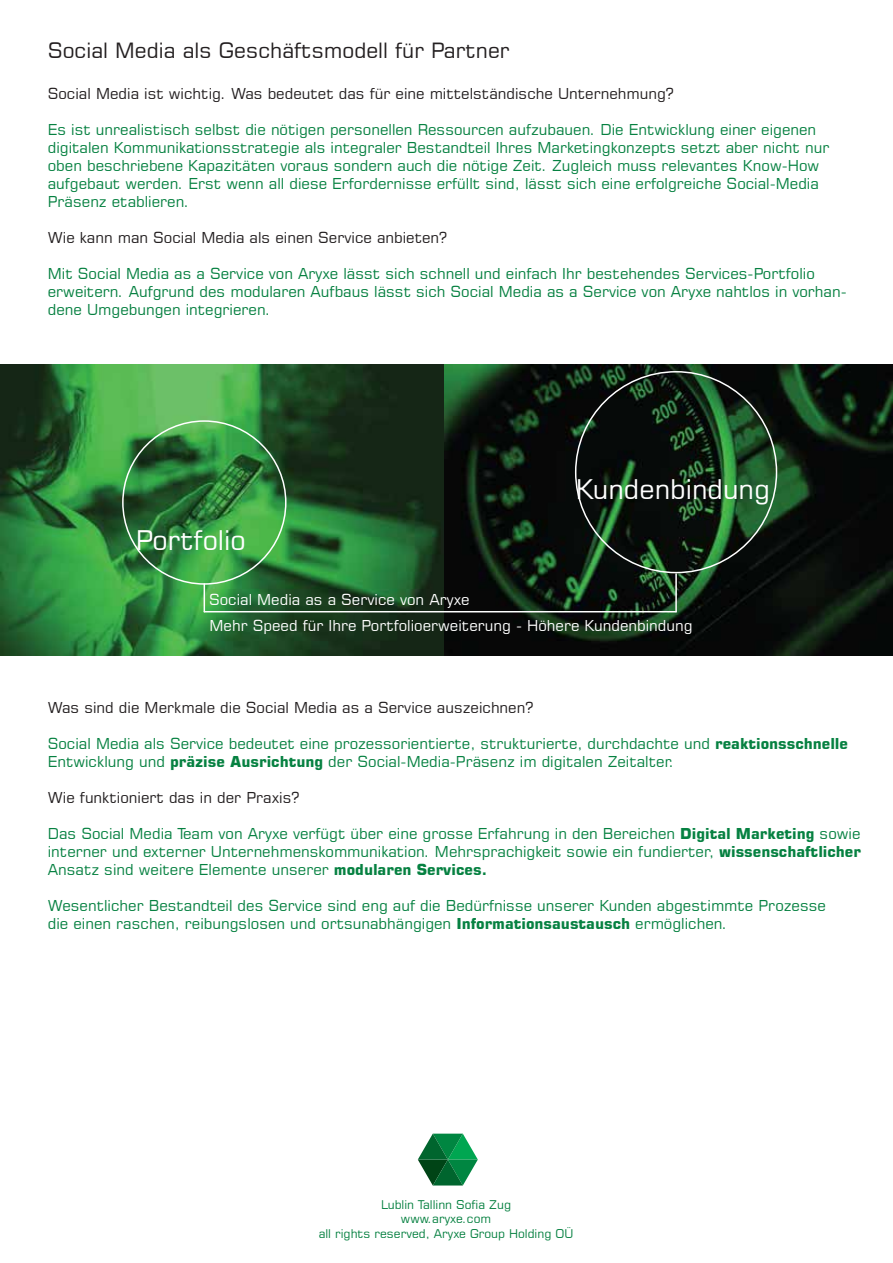
<style>
.page{position:relative;width:893px;height:1263px;background:#fff}
.page>*{position:absolute;margin:0;border:0;box-sizing:border-box;transform-origin:0 0}
.t1{font:27px "Square 721 BT";color:#fff}
.t2{font:21px "Square 721 BT";color:#231f20}
.t3{font:15px/18px "Square 721 BT";color:#068141}
.t4{font:15px/18px "Square 721 BT";color:#058040}
.t5{font:15px "Square 721 BT";color:#231f20}
.t6{font:15px "Square 721 BT";color:#fff}
.t7{font:12px/14.4px "Square 721 BT";color:#058040;text-align:center}
.s1{font-weight:700}
</style>
<div class="page">
<img style="left:0;top:364px;width:893px;height:292px">
<hr style="left:204px;top:611px;width:472px;height:1px;background:#fff">
<hr style="left:675px;top:574px;width:2px;height:38px;background:#fff">
<svg style="left:204px;top:584px;width:1px;height:27px"></svg>
<svg style="left:418px;top:1134px;width:60px;height:51px"></svg>
<h2 class="t2" style="left:48px;top:38px;width:463px">Social Media als Geschäftsmodell für Partner</h2>
<p class="t5" style="left:48px;top:84px;width:627px">Social Media ist wichtig. Was bedeutet das für eine mittelständische Unternehmung?</p>
<p class="t3" style="left:48px;top:120px;width:783px">Es ist unrealistisch selbst die nötigen personellen Ressourcen aufzubauen. Die Entwicklung einer eigenen digitalen Kommunikationsstrategie als integraler Bestandteil Ihres Marketingkonzepts setzt aber nicht nur oben beschriebene Kapazitäten voraus sondern auch die nötige Zeit. Zugleich muss relevantes Know-How aufgebaut werden. Erst wenn all diese Erfordernisse erfüllt sind, lässt sich eine erfolgreiche Social-Media Präsenz etablieren.</p>
<p class="t5" style="left:48px;top:228px;width:401px">Wie kann man Social Media als einen Service anbieten?</p>
<p class="t4" style="left:48px;top:264px;width:800px">Mit Social Media as a Service von Aryxe lässt sich schnell und einfach Ihr bestehendes Services-Portfolio erweitern. Aufgrund des modularen Aufbaus lässt sich Social Media as a Service von Aryxe nahtlos in vorhan&shy;dene Umgebungen integrieren.</p>
<h1 class="t1" style="left:136px;top:524px;width:112px">Portfolio</h1>
<p class="t6" style="left:209px;top:590px;width:262px">Social Media as a Service von Aryxe</p>
<h1 class="t1" style="left:576px;top:472px;width:196px">Kundenbindung</h1>
<p class="t6" style="left:210px;top:617px;width:484px">Mehr Speed für Ihre Portfolioerweiterung - Höhere Kundenbindung</p>
<p class="t5" style="left:48px;top:698px;width:487px">Was sind die Merkmale die Social Media as a Service auszeichnen?</p>
<p class="t3" style="left:48px;top:734px;width:802px">Social Media als Service bedeutet eine prozessorientierte, strukturierte, durchdachte und <span class="s1">reaktionsschnelle<br></span>Entwicklung und <span class="s1">präzise Ausrichtung</span> der Social-Media-Präsenz im digitalen Zeitalter.</p>
<p class="t5" style="left:48px;top:788px;width:253px">Wie funktioniert das in der Praxis?</p>
<p class="t3" style="left:48px;top:824px;width:815px;text-align:justify">Das Social Media Team von Aryxe verfügt über eine grosse Erfahrung in den Bereichen <span class="s1">Digital Marketing</span> sowie interner und externer Unternehmenskommunikation. Mehrsprachigkeit sowie ein fundierter, <span class="s1">wissenschaftlicher </span>Ansatz sind weitere Elemente unserer <span class="s1">modularen Services.</span></p>
<p class="t3" style="left:48px;top:896px;width:780px">Wesentlicher Bestandteil des Service sind eng auf die Bedürfnisse unserer Kunden abgestimmte Prozesse die einen raschen, reibungslosen und ortsunabhängigen <span class="s1">Informationsaustausch</span> ermöglichen.</p>
<p class="t7" style="left:319px;top:1197px;width:256px">Lublin Tallinn Sofia Zug<br>www.aryxe.com<br>all rights reserved, Aryxe Group Holding OÜ</p>
</div>
